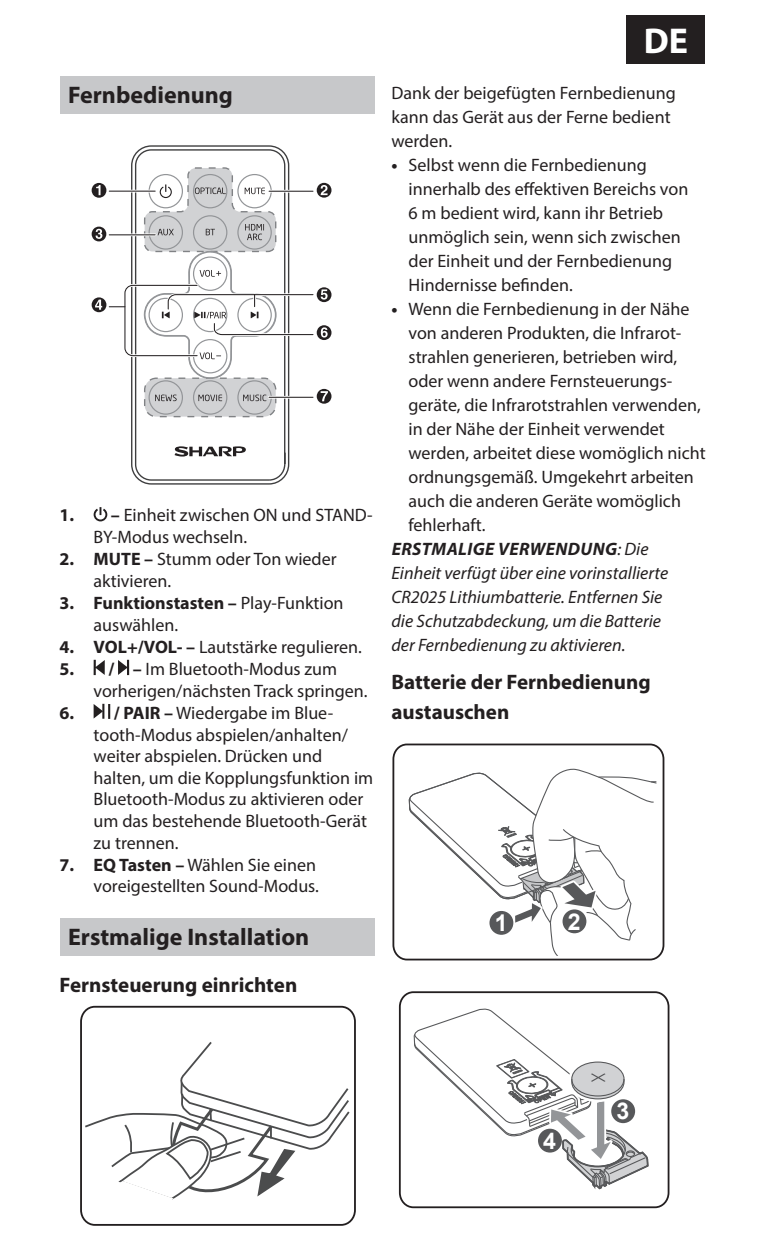
<style>
.page{position:relative;width:766px;height:1259px;background:#fff}
.page>*{position:absolute;margin:0;border:0;box-sizing:border-box;transform-origin:0 0}
.t1{font:700 36px "Myriad Pro";color:#fff}
.t2{font:700 24px "Myriad Pro";color:#231f20}
.t3{font:700 23.1px "Arial";color:#fff}
.t4{font:700 21px/30px "Myriad Pro";color:#231f20}
.t5{font:18px/21.6px "Myriad Pro";color:#231f20}
.t6{font:italic 18px "Myriad Pro";color:#231f20}
.t7{font:italic 700 18px "Myriad Pro";letter-spacing:.02em;color:#231f20}
.s1{font-weight:700}
.s2{font-weight:400}
</style>
<div class="page">
<div style="left:626px;top:15px;width:79px;height:49px;background:#231f20"></div>
<div style="left:60px;top:77px;width:314px;height:37px;background:#c7c8ca"></div>
<div style="left:60px;top:918px;width:314px;height:38px;background:#c7c8ca"></div>
<svg style="left:134px;top:148px;width:152px;height:333px"></svg>
<svg style="left:267px;top:463px;width:19px;height:18px"></svg>
<svg style="left:316px;top:389px;width:15px;height:15px"></svg>
<hr style="left:269px;top:396px;width:44px;height:3px;background:#fff">
<hr style="left:269px;top:397px;width:44px;height:1px;background:#231f20">
<svg style="left:155px;top:394px;width:22px;height:7px"></svg>
<svg style="left:198px;top:394px;width:24px;height:7px"></svg>
<svg style="left:243px;top:394px;width:23px;height:7px"></svg>
<svg style="left:92px;top:167px;width:239px;height:213px"></svg>
<svg style="left:174px;top:446px;width:72px;height:10px"></svg>
<svg style="left:94px;top:507px;width:13px;height:14px"></svg>
<svg style="left:94px;top:660px;width:11px;height:15px"></svg>
<svg style="left:118px;top:660px;width:11px;height:15px"></svg>
<svg style="left:94px;top:704px;width:16px;height:15px"></svg>
<div style="left:80px;top:1006px;width:276px;height:219px;border:2px solid #231f20;border-radius:14px"></div>
<svg style="left:85px;top:1042px;width:265px;height:158px"></svg>
<div style="left:392px;top:743px;width:272px;height:217px;border:2px solid #231f20;border-radius:14px"></div>
<svg style="left:408px;top:768px;width:248px;height:188px"></svg>
<div style="left:489px;top:911px;width:24px;height:23px;background:#57585a;border-radius:50%"></div>
<div style="left:562px;top:909px;width:24px;height:24px;background:#57585a;border-radius:50%"></div>
<div style="left:399px;top:991px;width:270px;height:217px;border:2px solid #231f20;border-radius:14px"></div>
<svg style="left:413px;top:991px;width:236px;height:199px"></svg>
<div style="left:538px;top:1128px;width:23px;height:24px;background:#57585a;border-radius:50%"></div>
<div style="left:611px;top:1099px;width:24px;height:24px;background:#57585a;border-radius:50%"></div>
<h2 class="t2" style="left:68px;top:86px;width:166px">Fernbedienung</h2>
<p class="t5" style="left:94px;top:506px;width:280px;text-indent:-34px"><span class="s1">1. –</span> Einheit zwischen ON und STAND-<br>BY-Modus wechseln.</p>
<p class="t5" style="left:94px;top:550px;width:244px;text-indent:-34px"><span class="s1">2. MUTE –</span> Stumm oder Ton wieder aktivieren.</p>
<p class="t5" style="left:94px;top:593px;width:251px;text-indent:-34px"><span class="s1">3. Funktionstasten –</span> Play-Funktion auswählen.</p>
<p class="t5" style="left:60px;top:637px;width:304px"><span class="s1">4. VOL+/VOL- –</span> Lautstärke regulieren.</p>
<p class="t5" style="left:94px;top:659px;width:275px;text-indent:-34px"><span class="s1">5. / –</span> Im Bluetooth-Modus zum vorherigen/nächsten Track springen.</p>
<p class="t5" style="left:94px;top:703px;width:281px;text-indent:-34px"><span class="s1">6. / PAIR –</span> Wiedergabe im Blue&shy;tooth-Modus abspielen/anhalten/ weiter abspielen. Drücken und halten, um die Kopplungsfunktion im<br>Bluetooth-Modus zu aktivieren oder um das bestehende Bluetooth-Gerät zu trennen.</p>
<p class="t5" style="left:60px;top:855px;width:261px;text-align:right"><span class="s1">7. EQ Tasten –</span> Wählen Sie einen voreigestellten Sound-Modus.</p>
<h2 class="t2" style="left:68px;top:927px;width:243px">Erstmalige Installation</h2>
<p class="t4" style="left:60px;top:971px;width:239px">Fernsteuerung einrichten</p>
<h1 class="t1" style="left:643px;top:27px;width:46px">DE</h1>
<p class="t5" style="left:391px;top:82px;width:285px;line-height:24px">Dank der beigefügten Fernbedienung kann das Gerät aus der Ferne bedient werden.</p>
<p class="t5" style="left:408px;top:154px;width:281px;line-height:24px;text-indent:-17px"><span class="s1">•</span> Selbst wenn die Fernbedienung innerhalb des effektiven Bereichs von<br>6 m bedient wird, kann ihr Betrieb unmöglich sein, wenn sich zwischen der Einheit und der Fernbedienung<br>Hindernisse befinden.</p>
<p class="t5" style="left:391px;top:299px;width:299px"><span class="s1">•</span> Wenn die Fernbedienung in der Nähe</p>
<p class="t5" style="left:408px;top:323px;width:274px">von anderen Produkten, die Infrarot-</p>
<p class="t5" style="left:408px;top:347px;width:270px">strahlen generieren, betrieben wird,</p>
<p class="t5" style="left:408px;top:371px;width:265px">oder wenn andere Fernsteuerungs-</p>
<p class="t5" style="left:408px;top:395px;width:294px">geräte, die Infrarotstrahlen verwenden,</p>
<p class="t5" style="left:408px;top:419px;width:258px">in der Nähe der Einheit verwendet</p>
<p class="t5" style="left:408px;top:443px;width:298px">werden, arbeitet diese womöglich nicht</p>
<p class="t5" style="left:408px;top:467px;width:287px">ordnungsgemäß. Umgekehrt arbeiten</p>
<p class="t5" style="left:408px;top:491px;width:274px">auch die anderen Geräte womöglich</p>
<p class="t5" style="left:408px;top:515px;width:78px">fehlerhaft.</p>
<p class="t7" style="left:391px;top:538px;width:258px">ERSTMALIGE VERWENDUNG<span class="s2">: Die</span></p>
<p class="t6" style="left:391px;top:566px;width:278px">Einheit verfügt über eine vorinstallierte</p>
<p class="t6" style="left:391px;top:590px;width:272px">CR2025 Lithiumbatterie. Entfernen Sie</p>
<p class="t6" style="left:391px;top:614px;width:271px">die Schutzabdeckung, um die Batterie</p>
<p class="t6" style="left:391px;top:638px;width:235px">der Fernbedienung zu aktivieren.</p>
<p class="t4" style="left:391px;top:669px;width:261px">Batterie der Fernbedienung austauschen</p>
<p class="t3" style="left:494px;top:910px;width:14px">1</p>
<p class="t3" style="left:567px;top:908px;width:14px">2</p>
<p class="t3" style="left:543px;top:1128px;width:14px">4</p>
<p class="t3" style="left:616px;top:1098px;width:14px">3</p>
</div>
